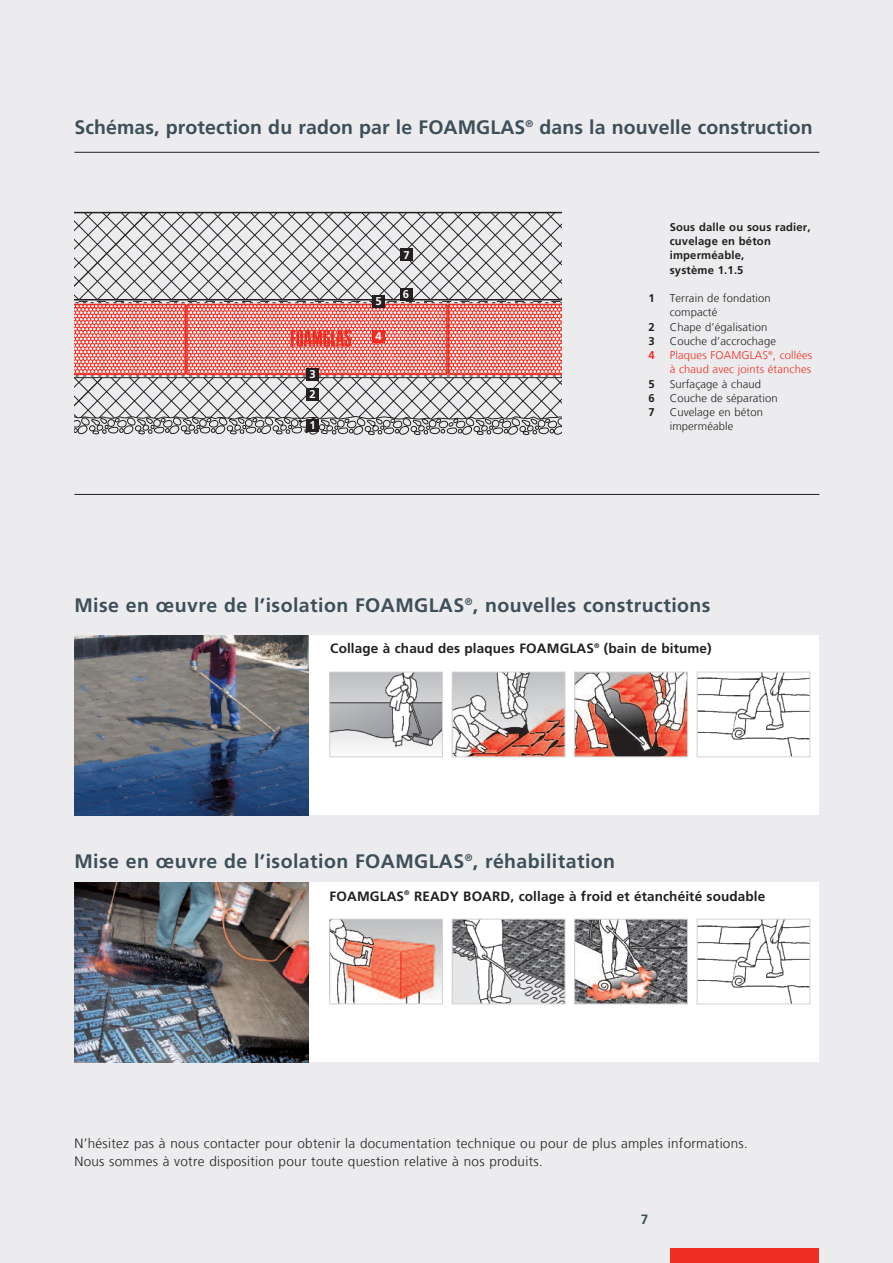
<style>
.page{position:relative;width:893px;height:1263px;background:#ececee}
.page>*{position:absolute;margin:0;border:0;box-sizing:border-box;transform-origin:0 0}
.t1{font:700 19.5px "Frutiger LT Com";letter-spacing:.02em;color:#3d4f59}
.t2{font:300 13.5px/18px "Frutiger LT Com";letter-spacing:.02em;color:#231f20}
.t3{font:700 13.5px "Frutiger LT Com";letter-spacing:.01em;color:#231f20}
.t4{font:700 13.5px "Frutiger LT Com";color:#3d4f59}
.t5{font:300 11.25px/14.2px "Frutiger LT Com";letter-spacing:.01em;color:#231f20}
.t6{font:700 11.25px/14.2px "Frutiger LT Com";letter-spacing:.015em;color:#231f20}
.t7{font:300 11.25px/14.2px "Frutiger LT Com";letter-spacing:.01em;color:#ee2e22}
.t8{font:700 11.25px "Frutiger LT Com";color:#fff}
.t9{font:700 11.25px "Frutiger LT Com";color:#ee2e22}
</style>
<div class="page">
<div style="left:74px;top:635px;width:745px;height:180px;background:#fff"></div>
<div style="left:74px;top:882px;width:745px;height:180px;background:#fff"></div>
<div style="left:670px;top:1248px;width:149px;height:15px;background:#ee2e22"></div>
<svg style="left:74px;top:212px;width:488px;height:223px"></svg>
<hr style="left:74px;top:152px;width:745px;height:1px;background:#231f20">
<hr style="left:74px;top:494px;width:745px;height:1px;background:#231f20">
<div style="left:372px;top:330px;width:13px;height:13px;background:#ee2e22"></div>
<div style="left:306px;top:419px;width:13px;height:13px;background:#231f20"></div>
<div style="left:400px;top:288px;width:12px;height:13px;background:#231f20"></div>
<div style="left:306px;top:388px;width:13px;height:13px;background:#231f20"></div>
<div style="left:372px;top:295px;width:13px;height:13px;background:#231f20"></div>
<div style="left:306px;top:368px;width:13px;height:12px;background:#231f20"></div>
<div style="left:400px;top:249px;width:13px;height:12px;background:#231f20"></div>
<img style="left:74px;top:635px;width:234px;height:180px">
<img style="left:699px;top:674px;width:109px;height:81px">
<div style="left:697px;top:672px;width:113px;height:85px;border:1px solid #d1d2d4"></div>
<img style="left:576px;top:674px;width:110px;height:81px">
<div style="left:574px;top:672px;width:114px;height:85px;border:1px solid #d1d2d4"></div>
<img style="left:454px;top:674px;width:109px;height:81px">
<div style="left:452px;top:672px;width:113px;height:85px;border:1px solid #d1d2d4"></div>
<img style="left:332px;top:674px;width:109px;height:74px">
<div style="left:330px;top:672px;width:113px;height:85px;border:1px solid #d1d2d4"></div>
<img style="left:74px;top:882px;width:234px;height:180px">
<img style="left:576px;top:921px;width:110px;height:81px">
<div style="left:574px;top:919px;width:114px;height:85px;border:1px solid #d1d2d4"></div>
<img style="left:454px;top:921px;width:109px;height:81px">
<div style="left:452px;top:919px;width:113px;height:85px;border:1px solid #d1d2d4"></div>
<img style="left:332px;top:921px;width:109px;height:81px">
<div style="left:330px;top:919px;width:113px;height:85px;border:1px solid #d1d2d4"></div>
<img style="left:699px;top:921px;width:109px;height:81px">
<div style="left:697px;top:919px;width:113px;height:85px;border:1px solid #d1d2d4"></div>
<p class="t1" style="left:74px;top:120px;width:740px">Schémas, protection du radon par le FOAMGLAS<sup>®</sup> dans la nouvelle construction</p>
<p class="t8" style="left:309px;top:369px;width:8px">3</p>
<p class="t8" style="left:309px;top:390px;width:8px">2</p>
<p class="t8" style="left:309px;top:421px;width:8px">1</p>
<p class="t8" style="left:375px;top:297px;width:8px">5</p>
<p class="t8" style="left:375px;top:332px;width:8px">4</p>
<p class="t8" style="left:404px;top:250px;width:8px">7</p>
<p class="t8" style="left:403px;top:290px;width:8px">6</p>
<p class="t6" style="left:670px;top:221px;width:142px">Sous dalle ou sous radier, cuvelage en béton imperméable,<br>système 1.1.5</p>
<p class="t6" style="left:648px;top:292px;width:8px">1</p>
<p class="t5" style="left:670px;top:292px;width:103px">Terrain de fondation compacté</p>
<p class="t6" style="left:648px;top:321px;width:8px">2</p>
<p class="t5" style="left:670px;top:321px;width:99px">Chape d’égalisation</p>
<p class="t6" style="left:648px;top:335px;width:8px">3</p>
<p class="t5" style="left:670px;top:335px;width:108px">Couche d’accrochage</p>
<p class="t9" style="left:648px;top:351px;width:8px">4</p>
<p class="t7" style="left:670px;top:349px;width:144px">Plaques FOAMGLAS<sup>®</sup>, collées à chaud avec joints étanches</p>
<p class="t6" style="left:648px;top:378px;width:8px">5</p>
<p class="t5" style="left:670px;top:378px;width:93px">Surfaçage à chaud</p>
<p class="t6" style="left:648px;top:392px;width:8px">6</p>
<p class="t5" style="left:670px;top:392px;width:110px">Couche de séparation</p>
<p class="t6" style="left:648px;top:406px;width:8px">7</p>
<p class="t5" style="left:670px;top:406px;width:95px">Cuvelage en béton imperméable</p>
<p class="t1" style="left:74px;top:598px;width:638px">Mise en œuvre de l’isolation FOAMGLAS<sup>®</sup>, nouvelles constructions</p>
<p class="t3" style="left:330px;top:643px;width:383px">Collage à chaud des plaques FOAMGLAS<sup>®</sup> (bain de bitume)</p>
<p class="t1" style="left:74px;top:854px;width:542px">Mise en œuvre de l’isolation FOAMGLAS<sup>®</sup>, réhabilitation</p>
<p class="t3" style="left:330px;top:890px;width:437px">FOAMGLAS<sup>®</sup> READY BOARD, collage à froid et étanchéité soudable</p>
<p class="t2" style="left:74px;top:1136px;width:675px">N’hésitez pas à nous contacter pour obtenir la documentation technique ou pour de plus amples informations.<br>Nous sommes à votre disposition pour toute question relative à nos produits.</p>
<p class="t4" style="left:641px;top:1213px;width:9px">7</p>
</div>
